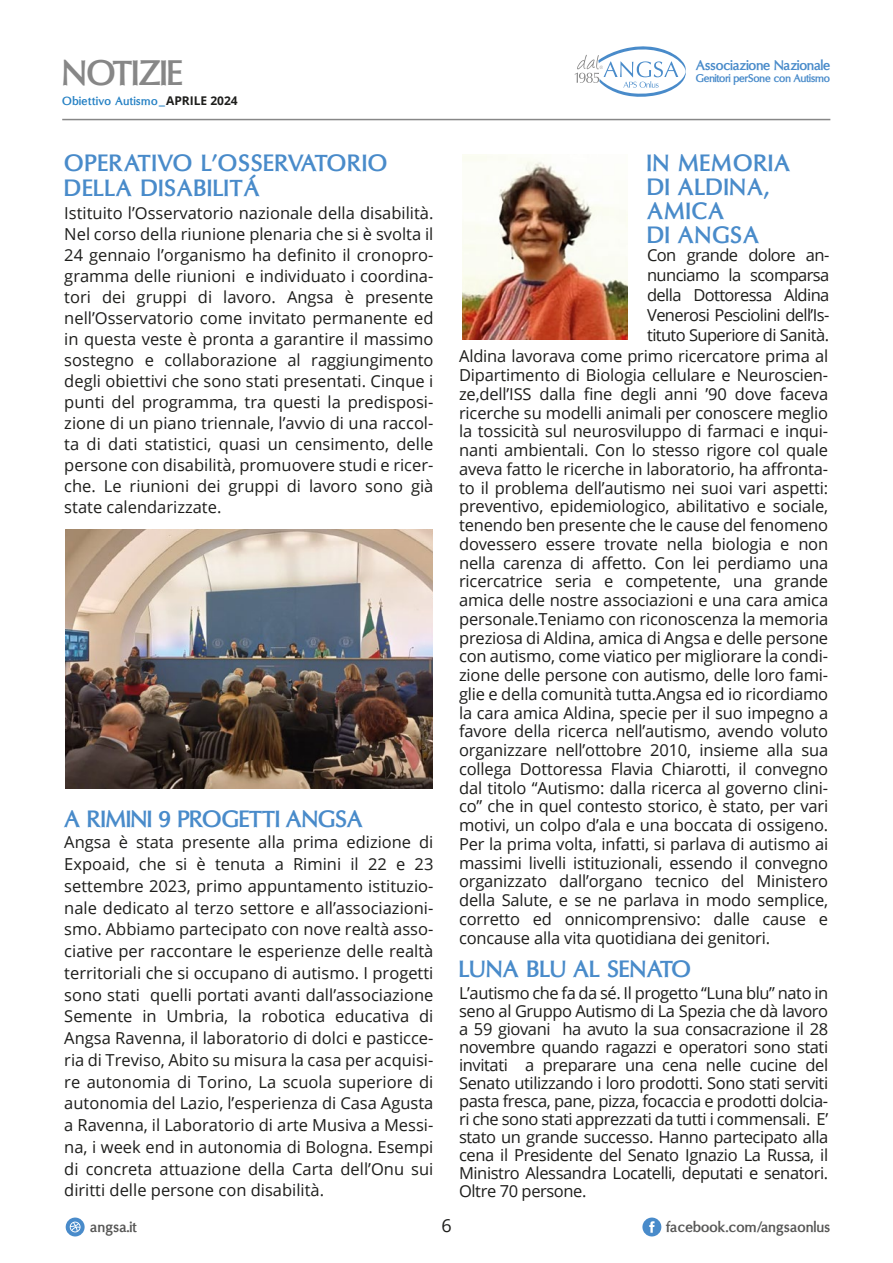
<style>
.page{position:relative;width:893px;height:1263px;background:#fff}
.page>*{position:absolute;margin:0;border:0;box-sizing:border-box;transform-origin:0 0}
.t1{font:700 36px "Oregon LDO";color:#878787}
.t2{font:700 24px/24px "Oregon LDO";letter-spacing:.05em;color:#498bca}
.t3{font:700 24px "Oregon LDO";letter-spacing:.005em;color:#498bca}
.t4{font:700 24px "Oregon LDO";letter-spacing:.025em;color:#498bca}
.t5{font:18px "Open Sans";color:#1d1d1b}
.t6{font:16.5px/18.8px "Open Sans";letter-spacing:-.01em;color:#1d1d1b;text-align:justify}
.t7{font:700 15px "Oregon LDO";letter-spacing:.025em;color:#575756}
.t8{font:700 14.25px "Oregon LDO";color:#498bca}
.t9{font:700 12px "Oregon LDO";letter-spacing:.05em;color:#2581c4}
.t10{font:700 11.4px "Oregon LDO";letter-spacing:-.005em;color:#498bca}
.s1{font-family:"Open Sans";color:#1d1d1b}
</style>
<div class="page">
<hr style="left:62px;top:119px;width:768px;height:1px;background:#878787">
<svg style="left:574px;top:46px;width:112px;height:51px"></svg>
<img style="left:462px;top:155px;width:166px;height:184px">
<svg style="left:66px;top:1217px;width:19px;height:19px"></svg>
<svg style="left:70px;top:1221px;width:11px;height:11px"></svg>
<img style="left:65px;top:529px;width:368px;height:259px">
<div style="left:642px;top:1217px;width:19px;height:19px;background:#498bca;border-radius:50%"></div>
<svg style="left:649px;top:1221px;width:5px;height:12px"></svg>
<h1 class="t1" style="left:62px;top:52px;width:121px">NOTIZIE</h1>
<p class="t9" style="left:62px;top:94px;width:177px">Obiettivo Autismo_<span class="s1">APRILE 2024</span></p>
<h2 class="t2" style="left:64px;top:151px;width:325px;line-height:25.5px">OPERATIVO L’OSSERVATORIO<br>DELLA DISABILITÁ</h2>
<p class="t6" style="left:64px;top:202px;width:371px;line-height:21px">Istituito l’Osservatorio nazionale della disabilità.<br>Nel corso della riunione plenaria che si è svolta il 24 gennaio l’organismo ha definito il cronopro&shy;gramma delle riunioni e individuato i coordina&shy;tori dei gruppi di lavoro. Angsa è presente nell’Osservatorio come invitato permanente ed in questa veste è pronta a garantire il massimo sostegno e collaborazione al raggiungimento degli obiettivi che sono stati presentati. Cinque i punti del programma, tra questi la predisposi&shy;zione di un piano triennale, l’avvio di una raccol&shy;ta di dati statistici, quasi un censimento, delle persone con disabilità, promuovere studi e ricer&shy;che. Le riunioni dei gruppi di lavoro sono già state calendarizzate.</p>
<h2 class="t3" style="left:64px;top:805px;width:300px">A RIMINI 9 PROGETTI ANGSA</h2>
<p class="t6" style="left:64px;top:831px;width:371px;line-height:21.8px">Angsa è stata presente alla prima edizione di Expoaid, che si è tenuta a Rimini il 22 e 23 settembre 2023, primo appuntamento istituzio&shy;nale dedicato al terzo settore e all’associazioni&shy;smo. Abbiamo partecipato con nove realtà asso&shy;ciative per raccontare le esperienze delle realtà territoriali che si occupano di autismo. I progetti sono stati quelli portati avanti dall’associazione Semente in Umbria, la robotica educativa di Angsa Ravenna, il laboratorio di dolci e pasticce&shy;ria di Treviso, Abito su misura la casa per acquisi&shy;re autonomia di Torino, La scuola superiore di autonomia del Lazio, l’esperienza di Casa Agusta a Ravenna, il Laboratorio di arte Musiva a Messi&shy;na, i week end in autonomia di Bologna. Esempi di concreta attuazione della Carta dell’Onu sui diritti delle persone con disabilità.</p>
<p class="t8" style="left:696px;top:57px;width:136px">Associazione Nazionale</p>
<p class="t10" style="left:696px;top:72px;width:136px">Genitori perSone con Autismo</p>
<h2 class="t2" style="left:647px;top:152px;width:144px">IN MEMORIA<br>DI ALDINA,<br>AMICA<br>DI ANGSA</h2>
<p class="t6" style="left:647px;top:244px;width:184px;line-height:20.1px">Con grande dolore an&shy;nunciamo la scomparsa della Dottoressa Aldina Venerosi Pesciolini dell’Is&shy;tituto Superiore di Sanità.</p>
<p class="t6" style="left:459px;top:347px;width:371px">Aldina lavorava come primo ricercatore prima al Dipartimento di Biologia cellulare e Neuroscien&shy;ze,dell’ISS dalla fine degli anni ’90 dove faceva ricerche su modelli animali per conoscere meglio la tossicità sul neurosviluppo di farmaci e inqui&shy;nanti ambientali. Con lo stesso rigore col quale aveva fatto le ricerche in laboratorio, ha affronta&shy;to il problema dell’autismo nei suoi vari aspetti: preventivo, epidemiologico, abilitativo e sociale, tenendo ben presente che le cause del fenomeno dovessero essere trovate nella biologia e non nella carenza di affetto. Con lei perdiamo una ricercatrice seria e competente, una grande amica delle nostre associazioni e una cara amica personale.Teniamo con riconoscenza la memoria preziosa di Aldina, amica di Angsa e delle persone con autismo, come viatico per migliorare la condi&shy;zione delle persone con autismo, delle loro fami&shy;glie e della comunità tutta.Angsa ed io ricordiamo la cara amica Aldina, specie per il suo impegno a favore della ricerca nell’autismo, avendo voluto organizzare nell’ottobre 2010, insieme alla sua collega Dottoressa Flavia Chiarotti, il convegno dal titolo “Autismo: dalla ricerca al governo clini&shy;co” che in quel contesto storico, è stato, per vari motivi, un colpo d’ala e una boccata di ossigeno.<br>Per la prima volta, infatti, si parlava di autismo ai massimi livelli istituzionali, essendo il convegno organizzato dall’organo tecnico del Ministero della Salute, e se ne parlava in modo semplice, corretto ed onnicomprensivo: dalle cause e concause alla vita quotidiana dei genitori.</p>
<p class="t6" style="left:459px;top:983px;width:371px;line-height:18px">L’autismo che fa da sé. Il progetto “Luna blu” nato in seno al Gruppo Autismo di La Spezia che dà lavoro a 59 giovani ha avuto la sua consacrazione il 28 novembre quando ragazzi e operatori sono stati invitati a preparare una cena nelle cucine del Senato utilizzando i loro prodotti. Sono stati serviti pasta fresca, pane, pizza, focaccia e prodotti dolcia&shy;ri che sono stati apprezzati da tutti i commensali. E’ stato un grande successo. Hanno partecipato alla cena il Presidente del Senato Ignazio La Russa, il Ministro Alessandra Locatelli, deputati e senatori.<br>Oltre 70 persone.</p>
<h2 class="t4" style="left:459px;top:955px;width:233px">LUNA BLU AL SENATO</h2>
<p class="t7" style="left:90px;top:1218px;width:48px">angsa.it</p>
<p class="t5" style="left:441px;top:1213px;width:12px">6</p>
<p class="t7" style="left:666px;top:1218px;width:165px">facebook.com/angsaonlus</p>
</div>
